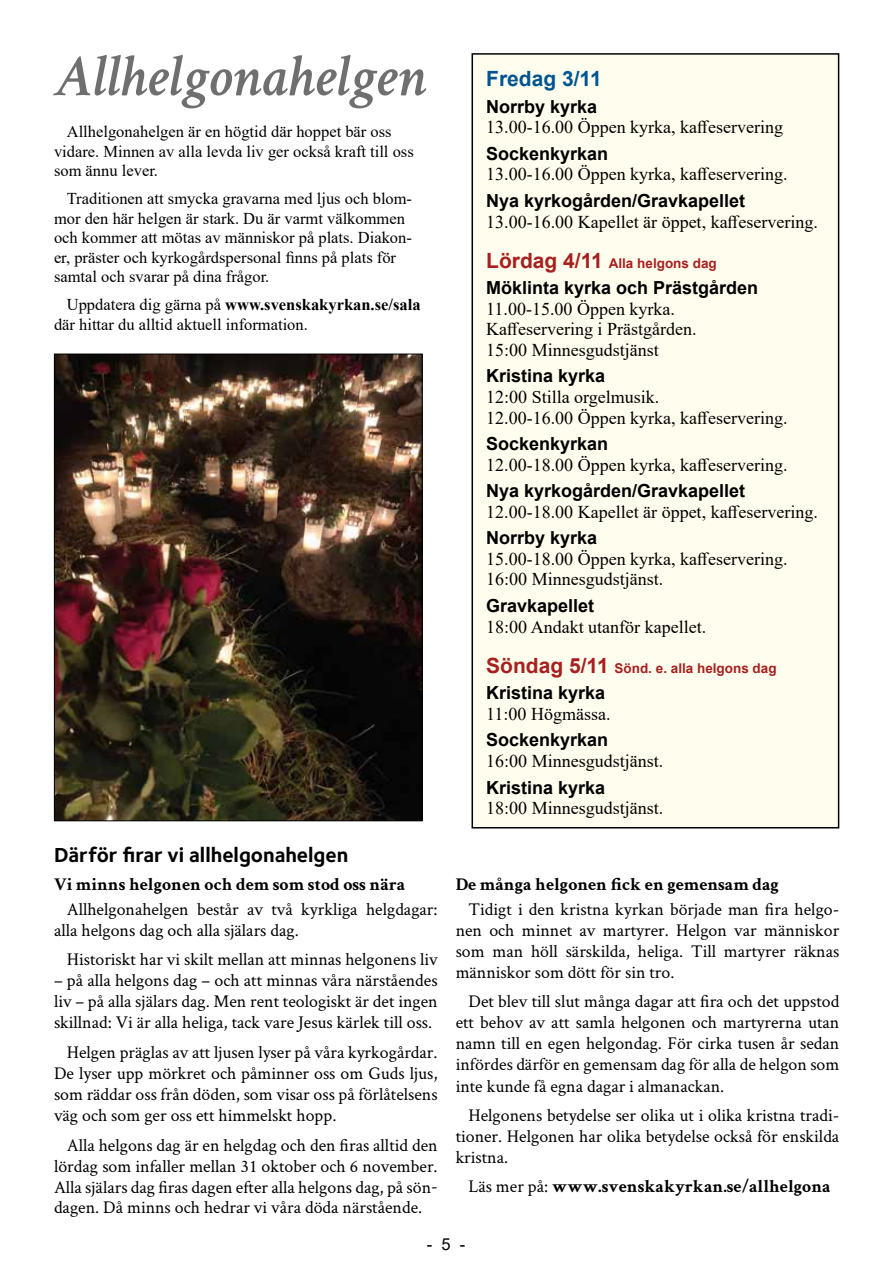
<style>
.page{position:relative;width:893px;height:1263px;background:#fff}
.page>*{position:absolute;margin:0;border:0;box-sizing:border-box;transform-origin:0 0}
.t1{font:italic 600 60px "Crimson Svk";color:#706f6f}
.t2{font:700 21px "Foundry Sterling OT3";color:#000}
.t3{font:700 21px "Arial";color:#005590}
.t4{font:18px/21px "Crimson Svk";color:#000;text-align:justify}
.t5{font:18px/20.5px "Times New Roman";color:#000}
.t6{font:700 18px "Arial";color:#000}
.t7{font:700 18px "Crimson Svk";color:#000}
.t8{font:16.5px/19.5px "Times New Roman";color:#000}
.t9{font:16.5px "Arial";color:#000}
.t10{font:700 13.5px "Arial";color:#a7201f}
.s1{font-weight:700}
.s2{font-size:21px}
.s3{font-weight:400}
</style>
<div class="page">
<img style="left:56px;top:356px;width:365px;height:463px">
<div style="left:472px;top:54px;width:367px;height:774px;background:#fffdee"></div>
<div style="left:471px;top:53px;width:368px;height:775px;border:2px solid #000"></div>
<h1 class="t1" style="left:54px;top:34px;width:374px">Allhelgonahelgen</h1>
<p class="t8" style="left:54px;top:122px;width:361px;text-indent:13px">Allhelgonahelgen är en högtid där hoppet bär oss vidare. Minnen av alla levda liv ger också kraft till oss som ännu lever.</p>
<p class="t8" style="left:54px;top:189px;width:360px;text-indent:13px">Traditionen att smycka gravarna med ljus och blom&shy;mor den här helgen är stark. Du är varmt välkommen och kommer att mötas av människor på plats. Diakon&shy;er, präster och kyrkogårdspersonal finns på plats för samtal och svarar på dina frågor.</p>
<p class="t8" style="left:54px;top:295px;width:368px;text-indent:13px">Uppdatera dig gärna på <span class="s1">www.svenskakyrkan.se/sala </span>där hittar du alltid aktuell information.</p>
<p class="t2" style="left:54px;top:838px;width:296px">Därför firar vi allhelgonahelgen</p>
<p class="t7" style="left:54px;top:873px;width:353px">Vi minns helgonen och dem som stod oss nära</p>
<p class="t4" style="left:54px;top:898px;width:385px;text-indent:13px">Allhelgonahelgen består av två kyrkliga helgdagar: alla helgons dag och alla själars dag.</p>
<p class="t4" style="left:67px;top:948px;width:372px">Historiskt har vi skilt mellan att minnas helgonens liv</p>
<p class="t4" style="left:54px;top:969px;width:385px">– på alla helgons dag – och att minnas våra närståendes liv – på alla själars dag. Men rent teologiskt är det ingen skillnad: Vi är alla heliga, tack vare Jesus kärlek till oss.</p>
<p class="t4" style="left:54px;top:1041px;width:385px;text-indent:13px">Helgen präglas av att ljusen lyser på våra kyrkogårdar.<br>De lyser upp mörkret och påminner oss om Guds ljus, som räddar oss från döden, som visar oss på förlåtelsens väg och som ger oss ett himmelskt hopp.</p>
<p class="t4" style="left:54px;top:1133px;width:385px;text-indent:13px">Alla helgons dag är en helgdag och den firas alltid den lördag som infaller mellan 31 oktober och 6 november.<br>Alla själars dag firas dagen efter alla helgons dag, på sön&shy;dagen. Då minns och hedrar vi våra döda närstående.</p>
<p class="t3" style="left:486px;top:64px;width:117px">Fredag 3/11</p>
<p class="t6" style="left:486px;top:94px;width:113px">Norrby kyrka</p>
<p class="t5" style="left:486px;top:116px;width:298px">13.00-16.00 Öppen kyrka, kaffeservering</p>
<p class="t6" style="left:486px;top:141px;width:124px">Sockenkyrkan</p>
<p class="t5" style="left:486px;top:164px;width:303px">13.00-16.00 Öppen kyrka, kaffeservering.</p>
<p class="t6" style="left:486px;top:188px;width:261px">Nya kyrkogården/Gravkapellet</p>
<p class="t5" style="left:486px;top:211px;width:333px">13.00-16.00 Kapellet är öppet, kaffeservering.</p>
<p class="t10" style="left:486px;top:253px;width:232px"><span class="s2">Lördag 4/11</span> Alla helgons dag</p>
<p class="t6" style="left:486px;top:275px;width:274px">Möklinta kyrka och Prästgården</p>
<p class="t5" style="left:486px;top:298px;width:212px">11.00-15.00 Öppen kyrka.<br>Kaffeservering i Prästgården.<br>15:00 Minnesgudstjänst</p>
<p class="t6" style="left:486px;top:363px;width:121px">Kristina kyrka</p>
<p class="t5" style="left:486px;top:386px;width:303px">12:00 Stilla orgelmusik.<br>12.00-16.00 Öppen kyrka, kaffeservering.</p>
<p class="t6" style="left:486px;top:431px;width:124px">Sockenkyrkan</p>
<p class="t5" style="left:486px;top:454px;width:303px">12.00-18.00 Öppen kyrka, kaffeservering.</p>
<p class="t6" style="left:486px;top:478px;width:261px">Nya kyrkogården/Gravkapellet</p>
<p class="t5" style="left:486px;top:501px;width:333px">12.00-18.00 Kapellet är öppet, kaffeservering.</p>
<p class="t6" style="left:486px;top:525px;width:113px">Norrby kyrka</p>
<p class="t5" style="left:486px;top:548px;width:303px">15.00-18.00 Öppen kyrka, kaffeservering.<br>16:00 Minnesgudstjänst.</p>
<p class="t6" style="left:486px;top:593px;width:110px">Gravkapellet</p>
<p class="t5" style="left:486px;top:616px;width:221px">18:00 Andakt utanför kapellet.</p>
<p class="t10" style="left:486px;top:658px;width:292px"><span class="s2">Söndag 5/11</span> Sönd. e. alla helgons dag</p>
<p class="t6" style="left:486px;top:680px;width:121px">Kristina kyrka</p>
<p class="t5" style="left:486px;top:703px;width:126px">11:00 Högmässa.</p>
<p class="t6" style="left:486px;top:727px;width:124px">Sockenkyrkan</p>
<p class="t5" style="left:486px;top:750px;width:179px">16:00 Minnesgudstjänst.</p>
<p class="t6" style="left:486px;top:774px;width:121px">Kristina kyrka</p>
<p class="t5" style="left:486px;top:797px;width:179px">18:00 Minnesgudstjänst.</p>
<p class="t7" style="left:456px;top:873px;width:325px">De många helgonen fick en gemensam dag</p>
<p class="t4" style="left:456px;top:898px;width:385px;text-indent:13px">Tidigt i den kristna kyrkan började man fira helgo&shy;nen och minnet av martyrer. Helgon var människor som man höll särskilda, heliga. Till martyrer räknas människor som dött för sin tro.</p>
<p class="t4" style="left:456px;top:990px;width:385px;text-indent:13px">Det blev till slut många dagar att fira och det uppstod ett behov av att samla helgonen och martyrerna utan namn till en egen helgondag. För cirka tusen år sedan infördes därför en gemensam dag för alla de helgon som inte kunde få egna dagar i almanackan.</p>
<p class="t4" style="left:456px;top:1104px;width:385px;text-indent:13px">Helgonens betydelse ser olika ut i olika kristna tradi&shy;tioner. Helgonen har olika betydelse också för enskilda kristna.</p>
<p class="t7" style="left:468px;top:1176px;width:364px"><span class="s3">Läs mer på:</span> www.svenskakyrkan.se/allhelgona</p>
<p class="t9" style="left:427px;top:1233px;width:40px">- 5 -</p>
</div>
